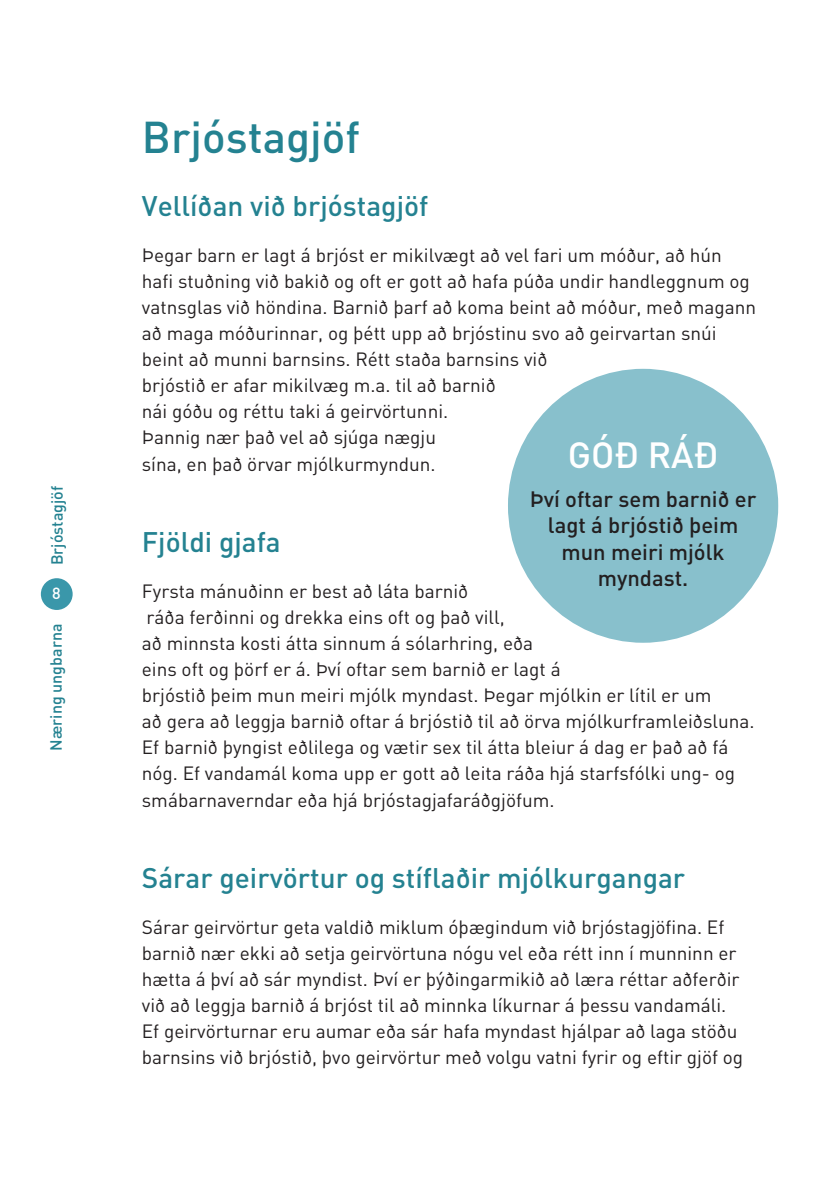
<style>
.page{position:relative;width:840px;height:1191px;background:#fff}
.page>*{position:absolute;margin:0;border:0;box-sizing:border-box;transform-origin:0 0}
.t1{font:500 44px "DIN";color:#248291}
.t2{font:500 36px "DIN";color:#fff}
.t3{font:500 28px "DIN";color:#248291}
.t4{font:500 22px/26.4px "DIN";color:#231f20;text-align:center}
.t5{font:19px/26.2px "DIN";color:#231f20}
.t6{font:500 16px "DIN";color:#248291}
.t7{font:500 16px "DIN";color:#fff}
</style>
<div class="page">
<div style="left:41px;top:578px;width:32px;height:32px;background:#3a97aa;border-radius:50%"></div>
<div style="left:507px;top:369px;width:270px;height:274px;background:#88c0cc;border-radius:50%"></div>
<p class="t6" style="left:47px;top:565px;width:81px;rotate:-90deg">Brjóstagjöf</p>
<p class="t7" style="left:52px;top:583px;width:10px">8</p>
<p class="t6" style="left:46px;top:750px;width:128px;rotate:-90deg">Næring ungbarna</p>
<h1 class="t1" style="left:142px;top:109px;width:219px">Brjóstagjöf</h1>
<h3 class="t3" style="left:142px;top:188px;width:288px">Vellíðan við brjóstagjöf</h3>
<p class="t5" style="left:142px;top:241px;width:615px">Þegar barn er lagt á brjóst er mikilvægt að vel fari um móður, að hún hafi stuðning við bakið og oft er gott að hafa púða undir handleggnum og vatnsglas við höndina. Barnið þarf að koma beint að móður, með magann að maga móðurinnar, og þétt upp að brjóstinu svo að geirvartan snúi beint að munni barnsins. Rétt staða barnsins við<br>brjóstið er afar mikilvæg m.a. til að barnið<br>nái góðu og réttu taki á geirvörtunni.<br>Þannig nær það vel að sjúga nægju<br>sína, en það örvar mjólkurmyndun.</p>
<h2 class="t2" style="left:567px;top:432px;width:152px">GÓÐ RÁÐ</h2>
<p class="t4" style="left:529px;top:485px;width:228px">Því oftar sem barnið er lagt á brjóstið þeim mun meiri mjólk myndast.</p>
<h3 class="t3" style="left:142px;top:524px;width:140px">Fjöldi gjafa</h3>
<p class="t5" style="left:142px;top:577px;width:614px">Fyrsta mánuðinn er best að láta barnið<br>ráða ferðinni og drekka eins oft og það vill,<br>að minnsta kosti átta sinnum á sólarhring, eða<br>eins oft og þörf er á. Því oftar sem barnið er lagt á<br>brjóstið þeim mun meiri mjólk myndast. Þegar mjólkin er lítil er um<br>að gera að leggja barnið oftar á brjóstið til að örva mjólkurframleiðsluna.<br>Ef barnið þyngist eðlilega og vætir sex til átta bleiur á dag er það að fá nóg. Ef vandamál koma upp er gott að leita ráða hjá starfsfólki ung- og smábarnaverndar eða hjá brjóstagjafaráðgjöfum.</p>
<h3 class="t3" style="left:142px;top:860px;width:544px">Sárar geirvörtur og stíflaðir mjólkurgangar</h3>
<p class="t5" style="left:142px;top:913px;width:602px">Sárar geirvörtur geta valdið miklum óþægindum við brjóstagjöfina. Ef barnið nær ekki að setja geirvörtuna nógu vel eða rétt inn í munninn er hætta á því að sár myndist. Því er þýðingarmikið að læra réttar aðferðir við að leggja barnið á brjóst til að minnka líkurnar á þessu vandamáli.<br>Ef geirvörturnar eru aumar eða sár hafa myndast hjálpar að laga stöðu barnsins við brjóstið, þvo geirvörtur með volgu vatni fyrir og eftir gjöf og</p>
</div>
